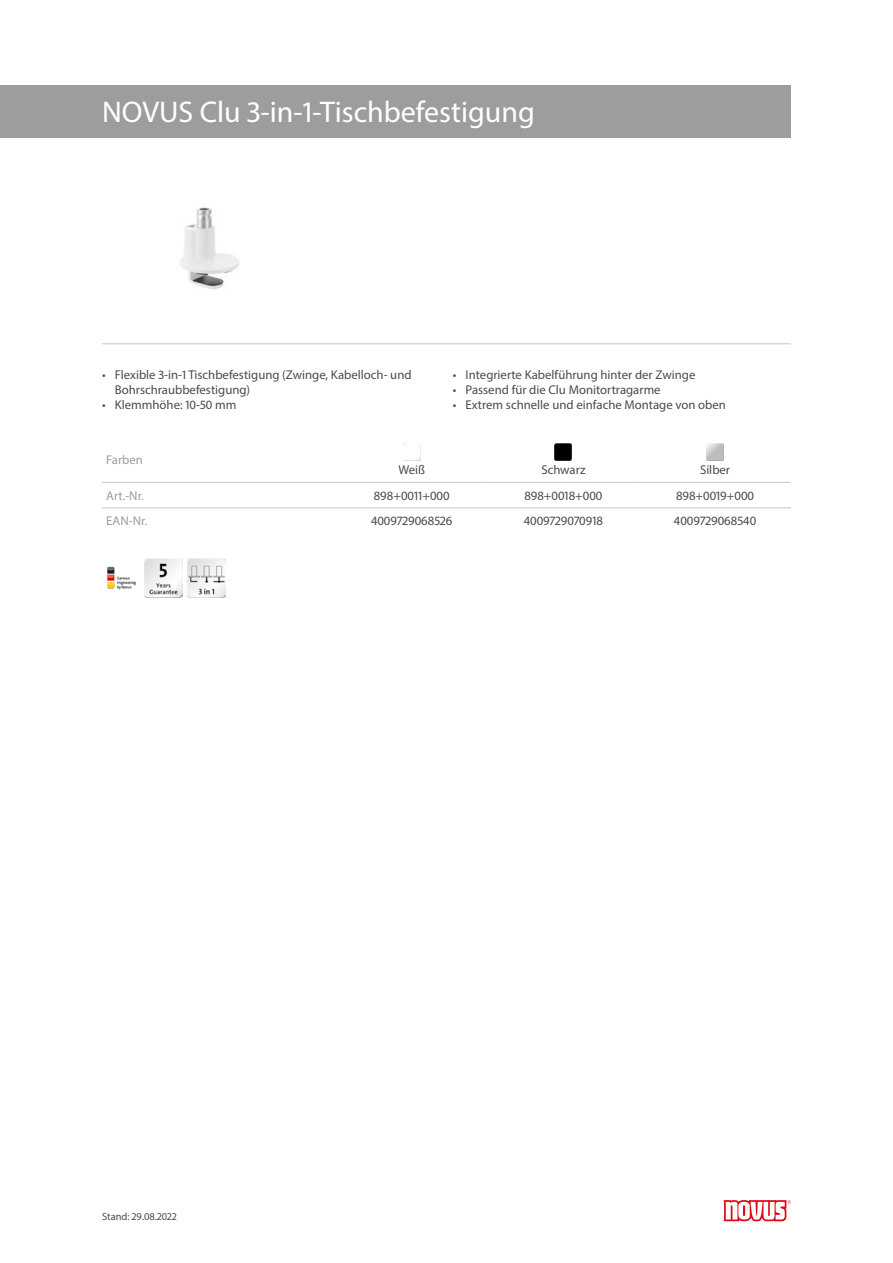
<style>
.page{position:relative;width:893px;height:1263px;background:#fff}
.page>*{position:absolute;margin:0;border:0;box-sizing:border-box;transform-origin:0 0}
.Produktname{font:30px "Myriad Pro";color:#fff}
.Produkttabelle_Zentr{font:12.75px/15.3px "Myriad Pro";color:#4a4a49}
.Produkttabelle_Links{font:12.75px "Myriad Pro";color:#9d9d9c}
.Farbildtext{font:12.75px "Myriad Pro";color:#4a4a49}
.t1{font:10.5px "Myriad Pro";color:#4a4a49}
</style>
<div class="page">
<img style="left:180px;top:207px;width:59px;height:82px">
<hr style="left:102px;top:343px;width:689px;height:1px;background:#c6c6c6">
<img style="left:107px;top:566px;width:29px;height:24px">
<img style="left:145px;top:559px;width:38px;height:38px">
<img style="left:187px;top:559px;width:38px;height:38px">
<svg style="left:724px;top:1200px;width:67px;height:21px"></svg>
<div style="left:0;top:85px;width:791px;height:53px;background:#9d9d9c"></div>
<hr style="left:102px;top:482px;width:234px;height:1px;background:#c6c6c6">
<hr style="left:336px;top:482px;width:152px;height:1px;background:#c6c6c6">
<hr style="left:488px;top:482px;width:151px;height:1px;background:#c6c6c6">
<hr style="left:639px;top:482px;width:152px;height:1px;background:#c6c6c6">
<hr style="left:102px;top:507px;width:234px;height:1px;background:#c6c6c6">
<hr style="left:336px;top:507px;width:152px;height:1px;background:#c6c6c6">
<hr style="left:488px;top:507px;width:151px;height:1px;background:#c6c6c6">
<hr style="left:639px;top:507px;width:152px;height:1px;background:#c6c6c6">
<img style="left:403px;top:458px;width:17px;height:3px">
<img style="left:555px;top:444px;width:17px;height:17px">
<img style="left:707px;top:444px;width:17px;height:17px">
<p class="Produktname" style="left:102px;top:94px;width:434px">NOVUS Clu 3-in-1-Tischbefestigung</p>
<p class="Produkttabelle_Zentr" style="left:115px;top:367px;width:298px;text-indent:-13px">• Flexible 3-in-1 Tischbefestigung (Zwinge, Kabelloch- und<br>Bohrschraubbefestigung)</p>
<p class="Produkttabelle_Zentr" style="left:102px;top:397px;width:136px">• Klemmhöhe: 10-50 mm</p>
<p class="Produkttabelle_Zentr" style="left:453px;top:367px;width:244px">• Integrierte Kabelführung hinter der Zwinge</p>
<p class="Produkttabelle_Zentr" style="left:453px;top:382px;width:209px">• Passend für die Clu Monitortragarme</p>
<p class="Produkttabelle_Zentr" style="left:453px;top:397px;width:275px">• Extrem schnelle und einfache Montage von oben</p>
<p class="Produkttabelle_Links" style="left:106px;top:451px;width:38px">Farben</p>
<p class="Farbildtext" style="left:398px;top:462px;width:28px">Weiß</p>
<p class="Farbildtext" style="left:541px;top:462px;width:46px">Schwarz</p>
<p class="Farbildtext" style="left:700px;top:462px;width:32px">Silber</p>
<p class="Produkttabelle_Links" style="left:106px;top:488px;width:39px">Art.-Nr.</p>
<p class="Produkttabelle_Zentr" style="left:374px;top:488px;width:77px">898+0011+000</p>
<p class="Produkttabelle_Zentr" style="left:524px;top:488px;width:80px">898+0018+000</p>
<p class="Produkttabelle_Zentr" style="left:676px;top:488px;width:80px">898+0019+000</p>
<p class="Produkttabelle_Links" style="left:106px;top:513px;width:43px">EAN-Nr.</p>
<p class="Produkttabelle_Zentr" style="left:371px;top:513px;width:83px">4009729068526</p>
<p class="Produkttabelle_Zentr" style="left:524px;top:513px;width:81px">4009729070918</p>
<p class="Produkttabelle_Zentr" style="left:674px;top:513px;width:84px">4009729068540</p>
<p class="t1" style="left:102px;top:1210px;width:76px">Stand: 29.08.2022</p>
</div>
